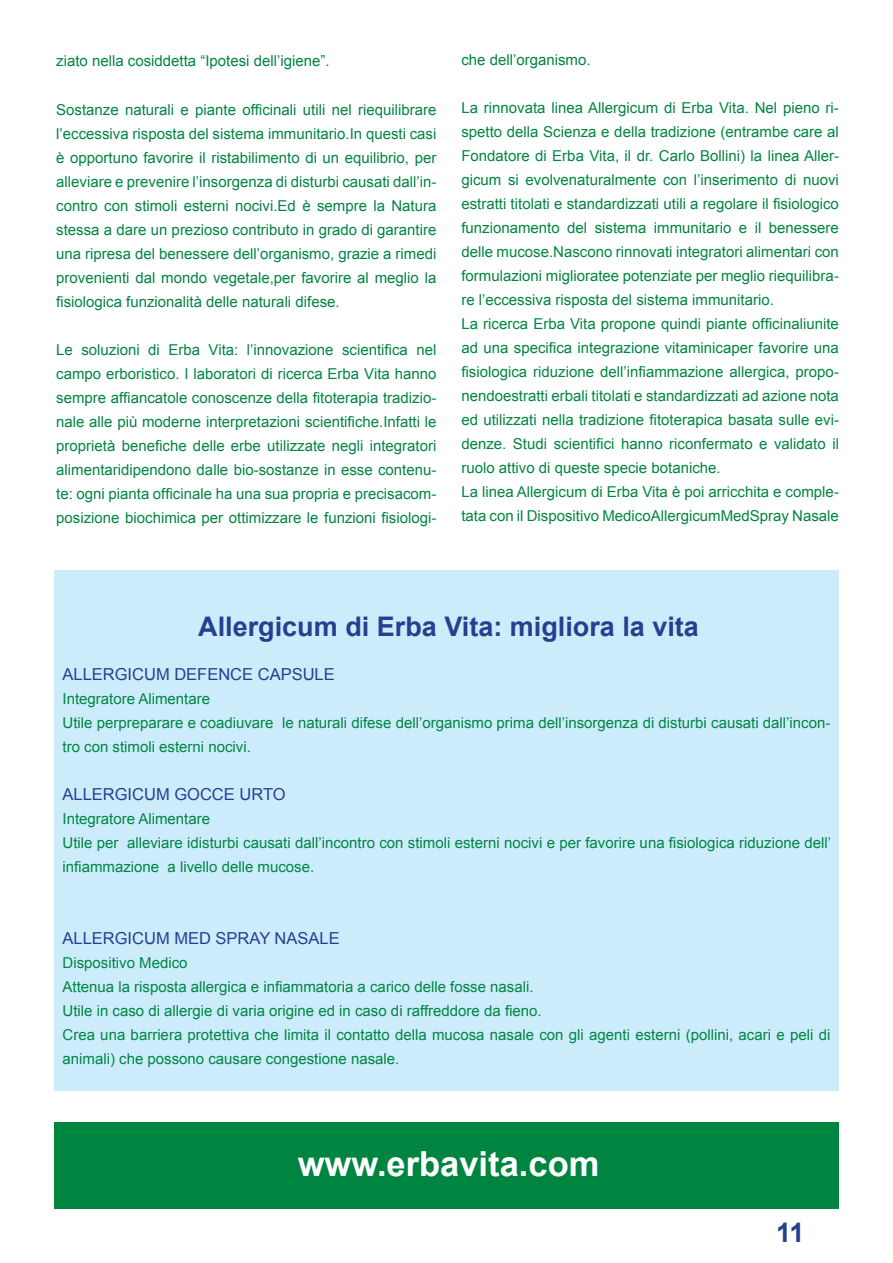
<style>
.page{position:relative;width:893px;height:1263px;background:#fff}
.page>*{position:absolute;margin:0;border:0;box-sizing:border-box;transform-origin:0 0}
.t1{font:700 34.5px "Arial";color:#fff}
.t2{font:700 27px "Arial";color:#25408f}
.t3{font:16.5px "Arial";color:#25408f}
.t4{font:15px/24px "Arial";color:#008541}
</style>
<div class="page">
<div style="left:54px;top:570px;width:785px;height:521px;background:#ccecfc"></div>
<div style="left:54px;top:1123px;width:785px;height:86px;background:#008541"></div>
<p class="t4" style="left:56px;top:49px;width:275px">ziato nella cosiddetta “Ipotesi dell’igiene”.</p>
<p class="t4" style="left:56px;top:97px;width:382px;text-align:justify">Sostanze naturali e piante officinali utili nel riequilibrare l’eccessiva risposta del sistema immunitario.In questi casi è opportuno favorire il ristabilimento di un equilibrio, per alleviare e prevenire l’insorgenza di disturbi causati dall’in&shy;contro con stimoli esterni nocivi.Ed è sempre la Natura stessa a dare un prezioso contributo in grado di garantire una ripresa del benessere dell’organismo, grazie a rimedi provenienti dal mondo vegetale,per favorire al meglio la fisiologica funzionalità delle naturali difese.</p>
<p class="t4" style="left:56px;top:337px;width:382px;text-align:justify">Le soluzioni di Erba Vita: l’innovazione scientifica nel campo erboristico. I laboratori di ricerca Erba Vita hanno sempre affiancatole conoscenze della fitoterapia tradizio&shy;nale alle più moderne interpretazioni scientifiche.Infatti le proprietà benefiche delle erbe utilizzate negli integratori alimentaridipendono dalle bio-sostanze in esse contenu&shy;te: ogni pianta officinale ha una sua propria e precisacom&shy;posizione biochimica per ottimizzare le funzioni fisiologi-</p>
<p class="t4" style="left:461px;top:48px;width:131px">che dell’organismo.</p>
<p class="t4" style="left:461px;top:96px;width:379px">La rinnovata linea Allergicum di Erba Vita. Nel pieno ri&shy;spetto della Scienza e della tradizione (entrambe care al Fondatore di Erba Vita, il dr. Carlo Bollini) la linea Aller&shy;gicum si evolvenaturalmente con l’inserimento di nuovi estratti titolati e standardizzati utili a regolare il fisiologico funzionamento del sistema immunitario e il benessere delle mucose.Nascono rinnovati integratori alimentari con formulazioni miglioratee potenziate per meglio riequilibra&shy;re l’eccessiva risposta del sistema immunitario.<br>La ricerca Erba Vita propone quindi piante officinaliunite ad una specifica integrazione vitaminicaper favorire una fisiologica riduzione dell’infiammazione allergica, propo&shy;nendoestratti erbali titolati e standardizzati ad azione nota ed utilizzati nella tradizione fitoterapica basata sulle evi&shy;denze. Studi scientifici hanno riconfermato e validato il ruolo attivo di queste specie botaniche.<br>La linea Allergicum di Erba Vita è poi arricchita e comple&shy;tata con il Dispositivo MedicoAllergicumMedSpray Nasale</p>
<h2 class="t2" style="left:198px;top:608px;width:502px">Allergicum di Erba Vita: migliora la vita</h2>
<p class="t3" style="left:63px;top:663px;width:274px">ALLERGICUM DEFENCE CAPSULE</p>
<p class="t4" style="left:63px;top:686px;width:769px">Integratore Alimentare<br>Utile perpreparare e coadiuvare le naturali difese dell’organismo prima dell’insorgenza di disturbi causati dall’incon&shy;tro con stimoli esterni nocivi.</p>
<p class="t3" style="left:63px;top:783px;width:225px">ALLERGICUM GOCCE URTO</p>
<p class="t4" style="left:63px;top:806px;width:770px">Integratore Alimentare<br>Utile per alleviare idisturbi causati dall’incontro con stimoli esterni nocivi e per favorire una fisiologica riduzione dell’ infiammazione a livello delle mucose.</p>
<p class="t3" style="left:63px;top:927px;width:279px">ALLERGICUM MED SPRAY NASALE</p>
<p class="t4" style="left:63px;top:950px;width:769px">Dispositivo Medico<br>Attenua la risposta allergica e infiammatoria a carico delle fosse nasali.<br>Utile in caso di allergie di varia origine ed in caso di raffreddore da fieno.<br>Crea una barriera protettiva che limita il contatto della mucosa nasale con gli agenti esterni (pollini, acari e peli di animali) che possono causare congestione nasale.</p>
<h1 class="t1" style="left:298px;top:1141px;width:303px">www.erbavita.com</h1>
<h2 class="t2" style="left:776px;top:1215px;width:30px">11</h2>
</div>
